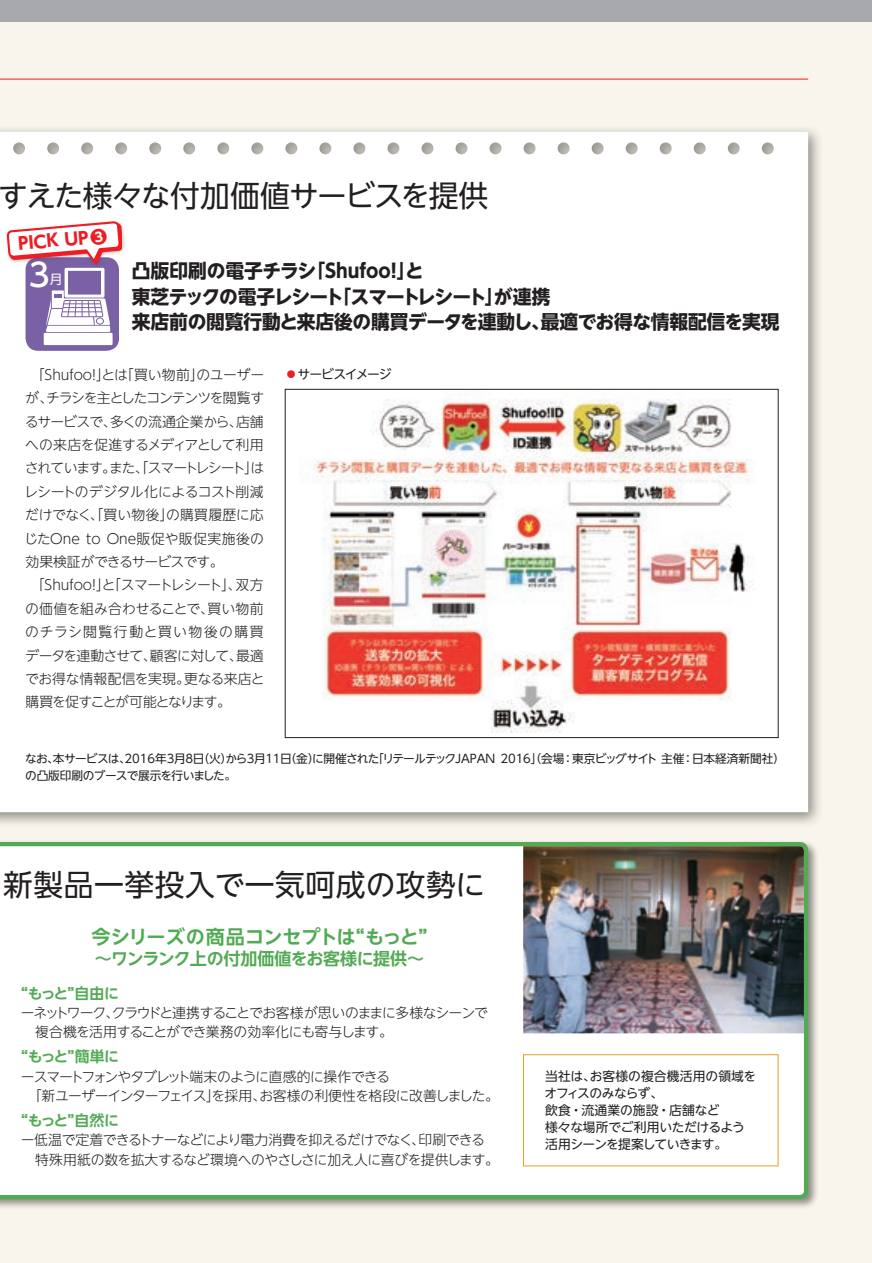
<style>
.page{position:relative;width:872px;height:1263px;background:#f8f6ec}
.page>*{position:absolute;margin:0;border:0;box-sizing:border-box;transform-origin:0 0}
.t1{font:500 31.95px "UD Shin Go NT Pr 6 N";color:#fff}
.t2{font:29.7px "UD Shin Go NT Pr 6 N";letter-spacing:-.03em;color:#231f20}
.t3{font:29.7px "UD Shin Go NT Pr 6 N";letter-spacing:.005em;color:#231f20}
.t4{font:700 19.2px/25.5px "UD Shin Go NT Pr 6 N";letter-spacing:-.015em;color:#231f20}
.t5{font:700 19.2px "UD Shin Go NT Pr 6 N De";letter-spacing:-.01em;color:#52aa54}
.t6{font:700 16.95px "UD Shin Go NT Pr 6 N De";letter-spacing:-.03em;color:#52aa54}
.t7{font:700 16.95px "UD Shin Go NT Pr 6 N";color:#ee1d23}
.t8{font:700 14.85px "UD Shin Go NT Pr 6 N De";letter-spacing:-.07em;color:#52aa54}
.t9{font:300 13.8px/19.2px "UD Shin Go NT Pr 6 N";letter-spacing:-.04em;color:#231f20}
.t10{font:300 13.8px/19.2px "UD Shin Go NT Pr 6 N";letter-spacing:-.065em;color:#231f20}
.t11{font:300 13.8px "UD Shin Go NT Pr 6 N";color:#231f20}
.t12{font:300 13.8px "UD Shin Go NT Pr 6 N";letter-spacing:-.08em;color:#231f20}
.t13{font:300 13.8px "UD Shin Go NT Pr 6 N";letter-spacing:-.005em;color:#231f20}
.t14{font:300 13.8px "UD Shin Go NT Pr 6 N";letter-spacing:.005em;color:#231f20}
.t15{font:300 13.8px "UD Shin Go NT Pr 6 N";letter-spacing:-.015em;color:#231f20}
.t16{font:300 13.8px "UD Shin Go NT Pr 6 N";letter-spacing:.1em;color:#231f20}
.t17{font:300 13.8px "UD Shin Go NT Pr 6 N";letter-spacing:-.085em;color:#231f20}
.t18{font:12.75px/17px "UD Shin Go NT Pr 6 N";letter-spacing:-.025em;color:#231f20}
.t19{font:12.75px "UD Shin Go NT Pr 6 N";letter-spacing:-.07em;color:#231f20}
.t20{font:12.75px "UD Shin Go NT Pr 6 N";color:#fff}
.t21{font:11.7px/17px "UD Shin Go NT Pr 6 N";letter-spacing:-.03em;color:#231f20}
.s1{color:#ee1d23}
</style>
<div class="page">
<div style="left:0;top:0;width:872px;height:21px;background:#a8a9ad"></div>
<div style="left:0;top:124px;width:824px;height:704px;background:#231f20;opacity:.5"></div>
<div style="left:0;top:132px;width:808px;height:680px;background:#fff"></div>
<div style="left:0;top:839px;width:819px;height:371px;background:#231f20;opacity:.5"></div>
<div style="left:0;top:842px;width:808px;height:357px;background:#fff"></div>
<div style="left:285px;top:389px;width:493px;height:349px;background:#fff"></div>
<img style="left:314px;top:394px;width:441px;height:338px">
<div style="left:5px;top:219px;width:122px;height:49px;background:#231f20;opacity:.4"></div>
<svg style="left:6px;top:220px;width:116px;height:131px;background:#cbb5cf"></svg>
<svg style="left:0;top:78px;width:809px;height:2px;background:#f28887"></svg>
<img style="left:523px;top:846px;width:281px;height:187px">
<div style="left:523px;top:1054px;width:255px;height:112px;border:1px solid #e3a023"></div>
<h2 class="t2" style="left:-1px;top:172px;width:491px">すえた様々な付加価値サービスを提供</h2>
<p class="t7" style="left:17px;top:230px;width:91px;rotate:-5deg">PICK UP❸</p>
<h1 class="t1" style="left:29px;top:249px;width:23px">3</h1>
<p class="t20" style="left:50px;top:269px;width:14px">月</p>
<h3 class="t4" style="left:132px;top:258px;width:649px">凸版印刷の電子チラシ「Shufoo!」と<br>東芝テックの電子レシート「スマートレシート」が連携<br>来店前の閲覧行動と来店後の購買データを連動し、最適でお得な情報配信を実現</h3>
<p class="t11" style="left:31px;top:363px;width:235px">「Shufoo!」とは「買い物前」のユーザー</p>
<p class="t12" style="left:25px;top:387px;width:240px">が、チラシを主としたコンテンツを閲覧す</p>
<p class="t9" style="left:25px;top:411px;width:240px">るサービスで、多くの流通企業から、店舗</p>
<p class="t9" style="left:25px;top:435px;width:240px">への来店を促進するメディアとして利用</p>
<p class="t12" style="left:25px;top:457px;width:241px">されています。また、「スマートレシート」は</p>
<p class="t9" style="left:24px;top:481px;width:241px">レシートのデジタル化によるコスト削減</p>
<p class="t13" style="left:25px;top:504px;width:240px">だけでなく、「買い物後」の購買履歴に応</p>
<p class="t14" style="left:24px;top:527px;width:241px">じたOne to One販促や販促実施後の</p>
<p class="t9" style="left:26px;top:552px;width:199px">効果検証ができるサービスです。</p>
<p class="t9" style="left:31px;top:575px;width:234px">「Shufoo!」と「スマートレシート」、双方</p>
<p class="t11" style="left:25px;top:597px;width:240px">の価値を組み合わせることで、買い物前</p>
<p class="t16" style="left:25px;top:621px;width:240px">のチラシ閲覧行動と買い物後の購買</p>
<p class="t9" style="left:25px;top:645px;width:240px">データを連動させて、顧客に対して、最適</p>
<p class="t15" style="left:25px;top:667px;width:241px">でお得な情報配信を実現。更なる来店と</p>
<p class="t17" style="left:26px;top:691px;width:207px">購買を促すことが可能となります。</p>
<p class="t19" style="left:285px;top:364px;width:108px"><span class="s1">⃝</span>サービスイメージ</p>
<p class="t21" style="left:25px;top:750px;width:761px">なお、本サービスは、2016年3月8日（火）から3月11日（金）に開催された「リテールテックJAPAN 2016」（会場：東京ビッグサイト 主催：日本経済新聞社）の凸版印刷のブースで展示を行いました。</p>
<h2 class="t3" style="left:3px;top:860px;width:483px">新製品一挙投入で一気呵成の攻勢に</h2>
<h3 class="t5" style="left:91px;top:921px;width:337px">今シリーズの商品コンセプトは“もっと”</h3>
<p class="t6" style="left:95px;top:945px;width:331px">～ワンランク上の付加価値をお客様に提供～</p>
<p class="t8" style="left:21px;top:981px;width:99px">“もっと”自由に</p>
<p class="t10" style="left:21px;top:1002px;width:469px">ーネットワーク、クラウドと連携することでお客様が思いのままに多様なシーンで　複合機を活用することができ業務の効率化にも寄与します。</p>
<p class="t8" style="left:21px;top:1045px;width:99px">“もっと”簡単に</p>
<p class="t10" style="left:21px;top:1066px;width:480px">ースマートフォンやタブレット端末のように直感的に操作できる<br>　「新ユーザーインターフェイス」を採用、お客様の利便性を格段に改善しました。</p>
<p class="t8" style="left:21px;top:1108px;width:99px">“もっと”自然に</p>
<p class="t9" style="left:21px;top:1130px;width:480px">ー低温で定着できるトナーなどにより電力消費を抑えるだけでなく、印刷できる　特殊用紙の数を拡大するなど環境へのやさしさに加え人に喜びを提供します。</p>
<p class="t18" style="left:544px;top:1067px;width:213px">当社は、お客様の複合機活用の領域をオフィスのみならず、<br>飲食・流通業の施設・店舗など<br>様々な場所でご利用いただけるよう活用シーンを提案していきます。</p>
</div>
